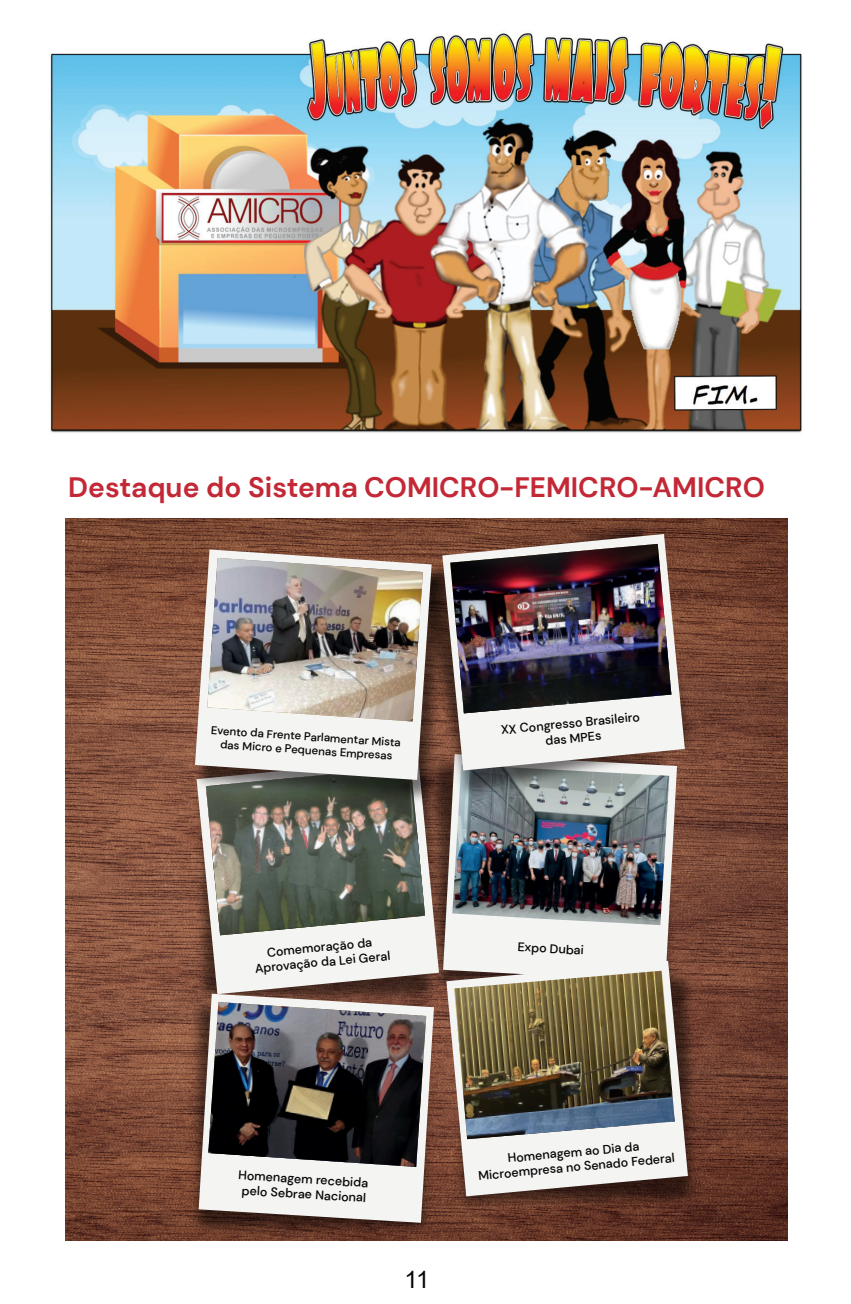
<style>
.page{position:relative;width:851px;height:1304px;background:#fff}
.page>*{position:absolute;margin:0;border:0;box-sizing:border-box;transform-origin:0 0}
.t1{font:700 28px "DM Sans";color:#c32836}
.t2{font:24px "Arial";color:#040504}
.t3{font:500 12.4px/15px "DM Sans";color:#040504;text-align:center}
.t4{font:500 11.4px/13.6px "DM Sans";color:#040504;text-align:center}
</style>
<div class="page">
<img style="left:66px;top:518px;width:721px;height:722px">
<img style="left:50px;top:33px;width:752px;height:400px">
<img style="left:495px;top:908px;width:266px;height:333px">
<img style="left:127px;top:936px;width:368px;height:305px">
<img style="left:133px;top:866px;width:313px;height:201px">
<svg style="left:443px;top:864px;width:234px;height:118px;fill:#f4f4f3"></svg>
<img style="left:452px;top:864px;width:217px;height:61px">
<svg style="left:199px;top:994px;width:235px;height:229px;fill:#f4f4f3"></svg>
<img style="left:208px;top:1002px;width:218px;height:165px">
<svg style="left:446px;top:961px;width:241px;height:235px;fill:#f4f4f3"></svg>
<img style="left:454px;top:971px;width:220px;height:168px">
<svg style="left:196px;top:866px;width:243px;height:128px;fill:#f4f4f3"></svg>
<img style="left:206px;top:866px;width:219px;height:69px">
<img style="left:129px;top:518px;width:384px;height:348px">
<img style="left:349px;top:518px;width:410px;height:346px">
<svg style="left:195px;top:549px;width:236px;height:231px;fill:#f4f4f3"></svg>
<img style="left:207px;top:558px;width:216px;height:163px">
<svg style="left:442px;top:534px;width:242px;height:236px;fill:#f4f4f3"></svg>
<img style="left:450px;top:544px;width:221px;height:169px">
<h1 class="t1" style="left:68px;top:470px;width:698px">Destaque do Sistema COMICRO-FEMICRO-AMICRO</h1>
<p class="t4" style="left:211px;top:723px;width:192px;rotate:4deg">Evento da Frente Parlamentar Mista das Micro e Pequenas Empresas</p>
<p class="t3" style="left:500px;top:723px;width:141px;rotate:-6deg">XX Congresso Brasileiro das MPEs</p>
<p class="t3" style="left:252px;top:947px;width:137px;rotate:-6deg">Comemoração da<br>Aprovação da Lei Geral</p>
<p class="t3" style="left:518px;top:939px;width:68px;rotate:3deg">Expo Dubai</p>
<p class="t3" style="left:239px;top:1168px;width:132px;rotate:3deg">Homenagem recebida pelo Sebrae Nacional</p>
<h2 class="t2" style="left:404px;top:1263px;width:26px">11</h2>
<p class="t3" style="left:476px;top:1153px;width:199px;rotate:-5deg">Homenagem ao Dia da<br>Microempresa no Senado Federal</p>
</div>
